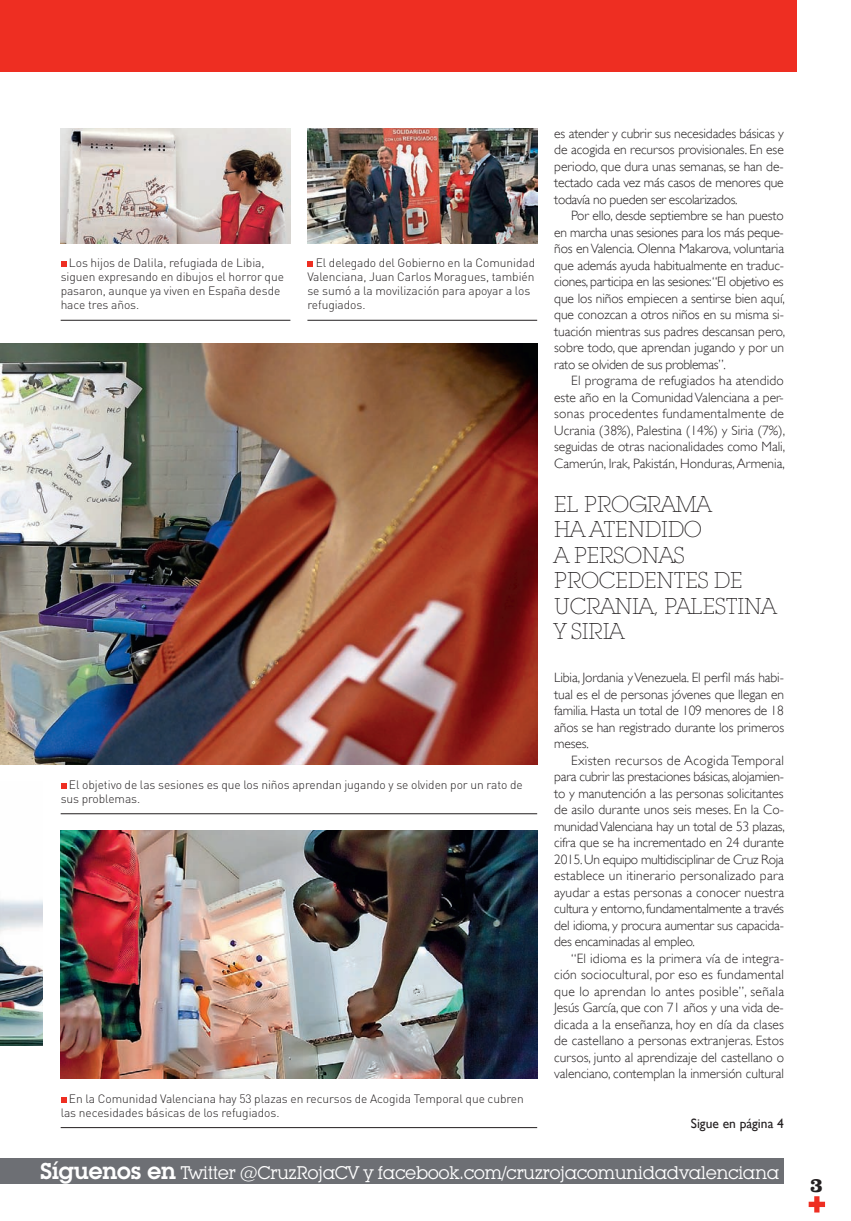
<style>
.page{position:relative;width:851px;height:1221px;background:#fff}
.page>*{position:absolute;margin:0;border:0;box-sizing:border-box;transform-origin:0 0}
.t1{font:300 22.5px/25.5px "Lubalin Graph IT Cby BT Xtra";letter-spacing:-.015em;color:#231f20}
.t2{font:700 21px "Clarendon";color:#231f20}
.t3{font:18px "Lubalin Graph IT Cby BT";letter-spacing:-.03em;color:#fff}
.t4{font:300 13.5px "Gill Sans";letter-spacing:-.005em;color:#231f20}
.t5{font:300 13.5px "Gill Sans";letter-spacing:.015em;color:#231f20}
.t6{font:300 13.5px "Gill Sans";letter-spacing:.025em;color:#231f20}
.t7{font:300 13.5px "Gill Sans";letter-spacing:.02em;color:#231f20}
.t8{font:13.5px "Gill Sans";color:#231f20}
.t9{font:300 12px/14.2px "DIN";letter-spacing:-.005em;color:#231f20}
.s1{font-weight:600;font-size:22.5px}
</style>
<div class="page">
<svg style="left:808px;top:1196px;width:17px;height:17px"></svg>
<div style="left:0;top:0;width:796px;height:72px;background:#ee2e22"></div>
<svg style="left:0;top:1159px;width:1px;height:25px"></svg>
<div style="left:1px;top:1159px;width:782px;height:25px;background:#6d6f74"></div>
<img style="left:61px;top:831px;width:476px;height:247px">
<img style="left:0;top:899px;width:42px;height:146px">
<img style="left:61px;top:129px;width:229px;height:114px">
<img style="left:307px;top:129px;width:230px;height:114px">
<img style="left:0;top:343px;width:537px;height:422px">
<hr style="left:61px;top:1127px;width:476px;height:1px;background:#231f20">
<svg style="left:61px;top:1097px;width:5px;height:5px"></svg>
<hr style="left:61px;top:813px;width:476px;height:1px;background:#231f20">
<svg style="left:61px;top:783px;width:5px;height:6px"></svg>
<hr style="left:61px;top:320px;width:229px;height:1px;background:#231f20">
<svg style="left:61px;top:261px;width:5px;height:6px"></svg>
<hr style="left:307px;top:320px;width:230px;height:1px;background:#231f20">
<svg style="left:307px;top:261px;width:6px;height:6px"></svg>
<p class="t9" style="left:61px;top:257px;width:225px;text-indent:8px">Los hijos de Dalila, refugiada de Libia, siguen expresando en dibujos el horror que pasaron, aunque ya viven en Españ a desde hace tres añ os.</p>
<p class="t9" style="left:307px;top:257px;width:229px;text-indent:8px">El delegado del Gobierno en la Comunidad Valenciana, Juan Carlos Moragues, tambié n se sumó a la movilizació n para apoyar a los refugiados.</p>
<p class="t9" style="left:61px;top:779px;width:463px;text-indent:8px">El objetivo de las sesiones es que los niñ os aprendan jugando y se olviden por un rato de sus problemas.</p>
<p class="t9" style="left:61px;top:1092px;width:464px;text-indent:8px">En la Comunidad Valenciana hay 53 plazas en recursos de Acogida Temporal que cubren las necesidades bá sicas de los refugiados.</p>
<p class="t4" style="left:554px;top:126px;width:231px">es atender y cubrir sus necesidades básicas y</p>
<p class="t4" style="left:554px;top:142px;width:231px">de acogida en recursos provisionales. En ese</p>
<p class="t4" style="left:554px;top:158px;width:231px">periodo, que dura unas semanas, se han de-</p>
<p class="t4" style="left:554px;top:175px;width:231px">tectado cada vez más casos de menores que</p>
<p class="t4" style="left:554px;top:191px;width:185px">todavía no pueden ser escolarizados.</p>
<p class="t4" style="left:571px;top:208px;width:214px">Por ello, desde septiembre se han puesto</p>
<p class="t4" style="left:554px;top:224px;width:231px">en marcha unas sesiones para los más peque-</p>
<p class="t4" style="left:554px;top:241px;width:231px">ños en Valencia. Olenna Makarova, voluntaria</p>
<p class="t4" style="left:554px;top:257px;width:231px">que además ayuda habitualmente en traduc-</p>
<p class="t4" style="left:554px;top:274px;width:231px">ciones, participa en las sesiones:“El objetivo es</p>
<p class="t4" style="left:554px;top:290px;width:232px">que los niños empiecen a sentirse bien aquí,</p>
<p class="t4" style="left:554px;top:307px;width:231px">que conozcan a otros niños en su misma si-</p>
<p class="t4" style="left:554px;top:323px;width:232px">tuación mientras sus padres descansan pero,</p>
<p class="t4" style="left:554px;top:340px;width:231px">sobre todo, que aprendan jugando y por un</p>
<p class="t4" style="left:554px;top:356px;width:173px">rato se olviden de sus problemas”.</p>
<p class="t5" style="left:571px;top:373px;width:214px">El programa de refugiados ha atendido</p>
<p class="t4" style="left:554px;top:389px;width:231px">este año en la Comunidad Valenciana a per-</p>
<p class="t7" style="left:554px;top:406px;width:231px">sonas procedentes fundamentalmente de</p>
<p class="t4" style="left:554px;top:422px;width:232px">Ucrania (38%), Palestina (14%) y Siria (7%),</p>
<p class="t4" style="left:554px;top:439px;width:232px">seguidas de otras nacionalidades como Mali,</p>
<p class="t4" style="left:554px;top:455px;width:232px">Camerún, Irak, Pakistán, Honduras, Armenia,</p>
<p class="t1" style="left:554px;top:493px;width:223px">EL PROGRAMA<br>HA ATENDIDO<br>A PERSONAS<br>PROCEDENTES DE<br>UCRANIA, PALESTINA<br>Y SIRIA</p>
<p class="t4" style="left:554px;top:670px;width:231px">Libia, Jordania y Venezuela. El perfil más habi-</p>
<p class="t4" style="left:554px;top:686px;width:231px">tual es el de personas jóvenes que llegan en</p>
<p class="t4" style="left:554px;top:703px;width:231px">familia. Hasta un total de 109 menores de 18</p>
<p class="t4" style="left:554px;top:719px;width:231px">años se han registrado durante los primeros</p>
<p class="t4" style="left:554px;top:736px;width:36px">meses.</p>
<p class="t6" style="left:571px;top:752px;width:214px">Existen recursos de Acogida Temporal</p>
<p class="t4" style="left:554px;top:769px;width:231px">para cubrir las prestaciones básicas, alojamien-</p>
<p class="t4" style="left:554px;top:785px;width:231px">to y manutención a las personas solicitantes</p>
<p class="t4" style="left:554px;top:802px;width:231px">de asilo durante unos seis meses. En la Co-</p>
<p class="t4" style="left:554px;top:818px;width:232px">munidad Valenciana hay un total de 53 plazas,</p>
<p class="t4" style="left:554px;top:835px;width:231px">cifra que se ha incrementado en 24 durante</p>
<p class="t4" style="left:554px;top:851px;width:231px">2015. Un equipo multidisciplinar de Cruz Roja</p>
<p class="t5" style="left:554px;top:868px;width:231px">establece un itinerario personalizado para</p>
<p class="t4" style="left:554px;top:884px;width:231px">ayudar a estas personas a conocer nuestra</p>
<p class="t4" style="left:554px;top:901px;width:231px">cultura y entorno, fundamentalmente a través</p>
<p class="t4" style="left:554px;top:917px;width:231px">del idioma, y procura aumentar sus capacida-</p>
<p class="t4" style="left:554px;top:934px;width:142px">des encaminadas al empleo.</p>
<p class="t5" style="left:571px;top:950px;width:214px">“El idioma es la primera vía de integra-</p>
<p class="t5" style="left:554px;top:967px;width:231px">ción sociocultural, por eso es fundamental</p>
<p class="t6" style="left:554px;top:983px;width:231px">que lo aprendan lo antes posible”, señala</p>
<p class="t4" style="left:554px;top:1000px;width:231px">Jesús García, que con 71 años y una vida de-</p>
<p class="t4" style="left:554px;top:1016px;width:231px">dicada a la enseñanza, hoy en día da clases</p>
<p class="t4" style="left:554px;top:1033px;width:231px">de castellano a personas extranjeras. Estos</p>
<p class="t4" style="left:554px;top:1049px;width:231px">cursos, junto al aprendizaje del castellano o</p>
<p class="t4" style="left:554px;top:1066px;width:231px">valenciano, contemplan la inmersión cultural</p>
<p class="t8" style="left:690px;top:1115px;width:95px">Sigue en página 4</p>
<p class="t3" style="left:40px;top:1166px;width:741px"><span class="s1">Síguenos en</span> Twitter @CruzRojaCV y facebook.com/cruzrojacomunidadvalenciana</p>
<p class="t2" style="left:810px;top:1177px;width:14px">3</p>
</div>
